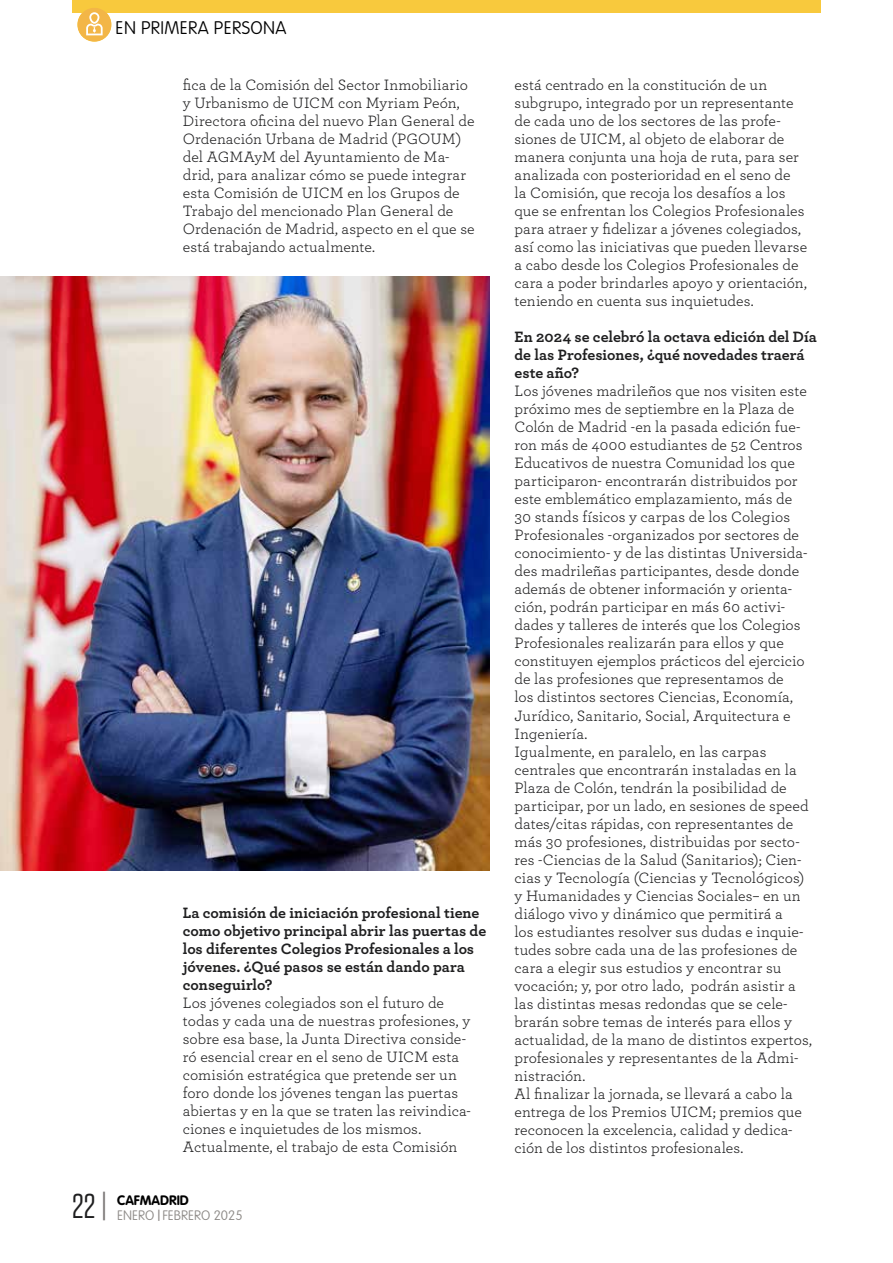
<style>
.page{position:relative;width:893px;height:1263px;background:#fff}
.page>*{position:absolute;margin:0;border:0;box-sizing:border-box;transform-origin:0 0}
.t1{font:34.5px "Tungsten";color:#1f1f20}
.t2{font:100 18px "VAG Rounded Std";letter-spacing:.02em;color:#000}
.t3{font:15.75px/18px "Archer Pro";color:#1f1f20}
.t4{font:700 15.75px/18px "Archer Pro";color:#1f1f20}
.t5{font:100 13.5px/15px "VAG Rounded Std";color:#8c8986}
.s1{color:#757271}
.s2{font-weight:700;color:#000}
.s3{font-family:"Tungsten";font-weight:700}
</style>
<div class="page">
<div style="left:72px;top:0;width:749px;height:13px;background:#f8c93d"></div>
<div style="left:77px;top:8px;width:34px;height:34px;background:#f3b647;border-radius:50%"></div>
<svg style="left:86px;top:12px;width:17px;height:23px"></svg>
<img style="left:0;top:276px;width:489px;height:594px">
<p class="t2" style="left:116px;top:17px;width:172px">EN PRIMERA PERSONA</p>
<p class="t3" style="left:183px;top:75px;width:293px">fica de la Comisión del Sector Inmobiliario y Urbanismo de UICM con Myriam Peón, Directora oficina del nuevo Plan General de Ordenación Urbana de Madrid (PGOUM) del AGMAyM del Ayuntamiento de Ma&shy;drid, para analizar cómo se puede integrar esta Comisión de UICM en los Grupos de Trabajo del mencionado Plan General de Ordenación de Madrid, aspecto en el que se está trabajando actualmente.</p>
<p class="t4" style="left:183px;top:903px;width:305px">La comisión de iniciación profesional tiene como objetivo principal abrir las puertas de los diferentes Colegios Profesionales a los jóvenes. ¿Qué pasos se están dando para conseguirlo?</p>
<p class="t3" style="left:183px;top:993px;width:289px">Los jóvenes colegiados son el futuro de todas y cada una de nuestras profesiones, y sobre esa base, la Junta Directiva conside&shy;ró esencial crear en el seno de UICM esta comisión estratégica que pretende ser un foro donde los jóvenes tengan las puertas abiertas y en la que se traten las reivindica&shy;ciones e inquietudes de los mismos.<br>Actualmente, el trabajo de esta Comisión</p>
<h1 class="t1" style="left:72px;top:1188px;width:38px">22 <span class="s1">|</span></h1>
<p class="t5" style="left:117px;top:1193px;width:127px"><span class="s2">CAFMADRID<br></span>ENERO <span class="s3">|</span> FEBRERO 2025</p>
<p class="t3" style="left:514px;top:75px;width:294px">está centrado en la constitución de un subgrupo, integrado por un representante de cada uno de los sectores de las profe&shy;siones de UICM, al objeto de elaborar de manera conjunta una hoja de ruta, para ser analizada con posterioridad en el seno de<br>la Comisión, que recoja los desafíos a los que se enfrentan los Colegios Profesionales para atraer y fidelizar a jóvenes colegiados, así como las iniciativas que pueden llevarse a cabo desde los Colegios Profesionales de cara a poder brindarles apoyo y orientación, teniendo en cuenta sus inquietudes.</p>
<p class="t4" style="left:514px;top:327px;width:304px">En 2024 se celebró la octava edición del Día de las Profesiones, ¿qué novedades traerá este año?</p>
<p class="t3" style="left:514px;top:381px;width:299px">Los jóvenes madrileños que nos visiten este próximo mes de septiembre en la Plaza de Colón de Madrid -en la pasada edición fue&shy;ron más de 4000 estudiantes de 52 Centros Educativos de nuestra Comunidad los que participaron- encontrarán distribuidos por este emblemático emplazamiento, más de 30 stands físicos y carpas de los Colegios Profesionales -organizados por sectores de conocimiento- y de las distintas Universida&shy;des madrileñas participantes, desde donde además de obtener información y orienta&shy;ción, podrán participar en más 60 activi&shy;dades y talleres de interés que los Colegios Profesionales realizarán para ellos y que constituyen ejemplos prácticos del ejercicio de las profesiones que representamos de<br>los distintos sectores Ciencias, Economía, Jurídico, Sanitario, Social, Arquitectura e Ingeniería.<br>Igualmente, en paralelo, en las carpas centrales que encontrarán instaladas en la Plaza de Colón, tendrán la posibilidad de participar, por un lado, en sesiones de speed dates/citas rápidas, con representantes de más 30 profesiones, distribuidas por secto&shy;res -Ciencias de la Salud (Sanitarios); Cien&shy;cias y Tecnología (Ciencias y Tecnológicos) y Humanidades y Ciencias Sociales– en un diálogo vivo y dinámico que permitirá a<br>los estudiantes resolver sus dudas e inquie&shy;tudes sobre cada una de las profesiones de cara a elegir sus estudios y encontrar su vocación; y, por otro lado, podrán asistir a las distintas mesas redondas que se cele&shy;brarán sobre temas de interés para ellos y actualidad, de la mano de distintos expertos, profesionales y representantes de la Admi&shy;nistración.<br>Al finalizar la jornada, se llevará a cabo la entrega de los Premios UICM; premios que reconocen la excelencia, calidad y dedica&shy;ción de los distintos profesionales.</p>
</div>
